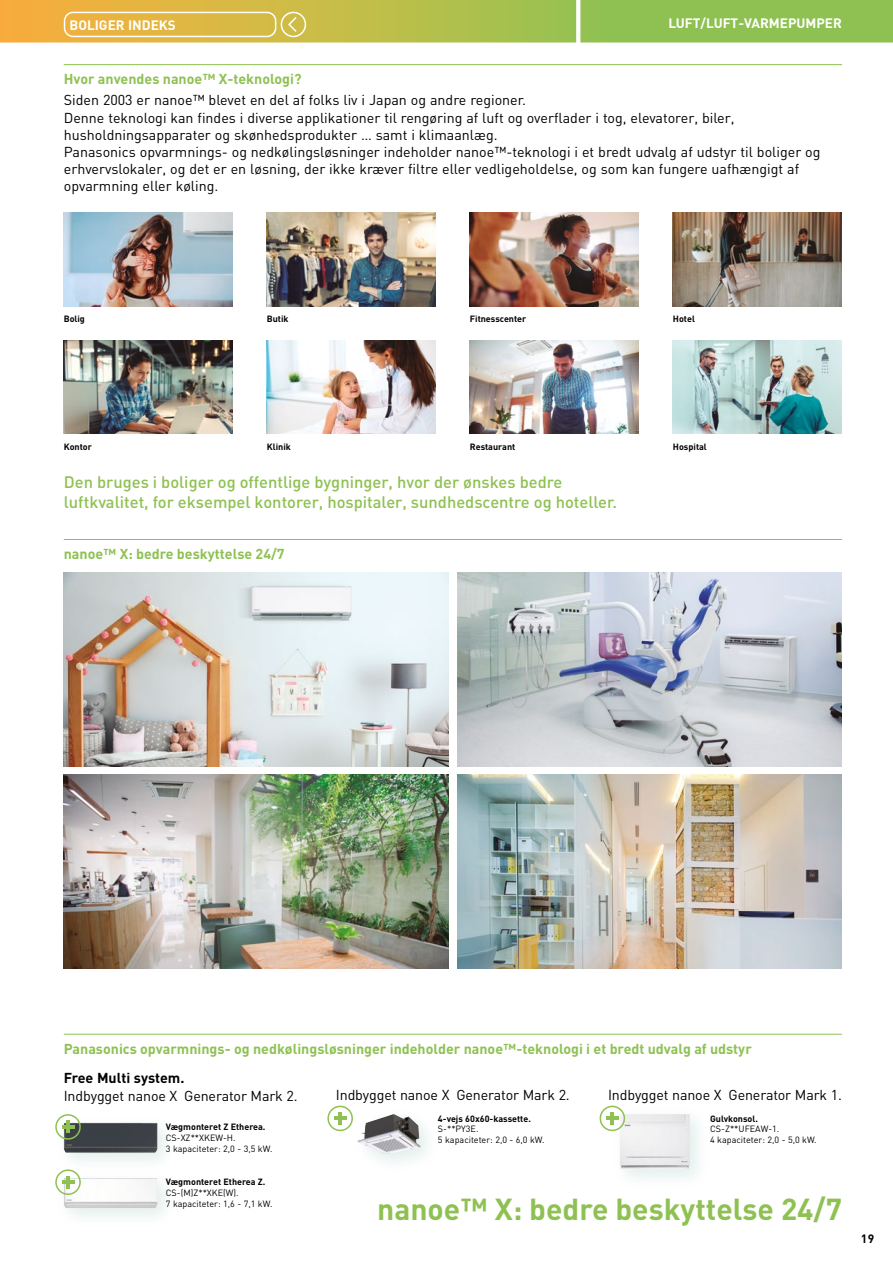
<style>
.page{position:relative;width:893px;height:1263px;background:#fff}
.page>*{position:absolute;margin:0;border:0;box-sizing:border-box;transform-origin:0 0}
._00_20_HEADLINE_20B{font:700 30px "DIN";color:#8ec152}
._00_20_TEXT_11M_RAC{font:500 16.5px/19.8px "DIN";color:#8ec152}
._01_20_TEXT_9_5R{font:14.25px/17.1px "DIN";color:#000}
._00_20_HEADLINE_9_5B{font:700 14.25px "DIN";color:#8ec152}
._01_20_TEXT_9_5B{font:700 14.25px "DIN";color:#000}
.t1{font:700 13.5px "DIN";color:#fff}
.t2{font:700 12px "DIN";color:#000}
._01_20_TEXT_6R{font:9px "DIN";color:#000}
._01_20_TEXT_6B{font:700 9px "DIN";color:#000}
</style>
<div class="page">
<hr style="left:64px;top:1034px;width:778px;height:1px;background:#8ec152">
<div style="left:612px;top:1106px;width:98px;height:83px;background:#68ad9e;opacity:.2"></div>
<img style="left:620px;top:1114px;width:70px;height:55px">
<div style="left:351px;top:1106px;width:89px;height:68px;background:#68ad9e;opacity:.2"></div>
<img style="left:357px;top:1114px;width:64px;height:40px">
<div style="left:55px;top:1169px;width:123px;height:60px;background:#68ad9e;opacity:.2"></div>
<img style="left:64px;top:1178px;width:93px;height:30px">
<div style="left:55px;top:1114px;width:123px;height:59px;background:#68ad9e;opacity:.2"></div>
<img style="left:64px;top:1122px;width:93px;height:31px">
<hr style="left:64px;top:64px;width:778px;height:1px;background:#8ec152">
<img style="left:64px;top:573px;width:385px;height:193px">
<img style="left:64px;top:775px;width:385px;height:193px">
<img style="left:457px;top:573px;width:385px;height:193px">
<img style="left:64px;top:213px;width:169px;height:93px">
<img style="left:64px;top:340px;width:169px;height:94px">
<img style="left:470px;top:213px;width:169px;height:93px">
<img style="left:470px;top:340px;width:169px;height:94px">
<img style="left:267px;top:340px;width:169px;height:94px">
<img style="left:267px;top:213px;width:169px;height:93px">
<img style="left:673px;top:213px;width:169px;height:93px">
<img style="left:673px;top:340px;width:169px;height:94px">
<hr style="left:64px;top:539px;width:778px;height:1px;background:#8ec152">
<img style="left:457px;top:775px;width:385px;height:193px">
<svg style="left:0;top:0;width:893px;height:43px;background:#b6be4e"></svg>
<div style="left:64px;top:12px;width:212px;height:25px;border:2px solid #fff;border-radius:9px"></div>
<div style="left:281px;top:12px;width:25px;height:25px;border:2px solid #fff;border-radius:50%"></div>
<div style="left:55px;top:1114px;width:26px;height:26px;border:2px solid #8ec152;border-radius:50%"></div>
<hr style="left:66px;top:1120px;width:4px;height:13px;background:#8ec152">
<svg style="left:62px;top:1125px;width:12px;height:3px"></svg>
<div style="left:55px;top:1169px;width:26px;height:26px;border:2px solid #8ec152;border-radius:50%"></div>
<hr style="left:66px;top:1176px;width:4px;height:12px;background:#8ec152">
<hr style="left:62px;top:1180px;width:12px;height:4px;background:#8ec152">
<div style="left:327px;top:1106px;width:26px;height:25px;border:2px solid #8ec152;border-radius:50%"></div>
<svg style="left:334px;top:1112px;width:13px;height:13px"></svg>
<div style="left:600px;top:1106px;width:25px;height:25px;border:2px solid #8ec152;border-radius:50%"></div>
<svg style="left:606px;top:1112px;width:13px;height:13px"></svg>
<p class="t1" style="left:70px;top:16px;width:108px">BOLIGER INDEKS</p>
<p class="t1" style="left:668px;top:15px;width:175px">LUFT/LUFT-VARMEPUMPER</p>
<p class="_00_20_HEADLINE_9_5B" style="left:64px;top:70px;width:239px">Hvor anvendes nanoe™ X-teknologi?</p>
<p class="_01_20_TEXT_9_5R" style="left:64px;top:92px;width:464px">Siden 2003 er nanoe™ blevet en del af folks liv i Japan og andre regioner.</p>
<p class="_01_20_TEXT_9_5R" style="left:64px;top:109px;width:672px">Denne teknologi kan findes i diverse applikationer til rengøring af luft og overflader i tog, elevatorer, biler, husholdningsapparater og skønhedsprodukter … samt i klimaanlæg.</p>
<p class="_01_20_TEXT_9_5R" style="left:64px;top:143px;width:758px">Panasonics opvarmnings- og nedkølingsløsninger indeholder nanoe™-teknologi i et bredt udvalg af udstyr til boliger og erhvervslokaler, og det er en løsning, der ikke kræver filtre eller vedligeholdelse, og som kan fungere uafhængigt af opvarmning eller køling.</p>
<p class="_01_20_TEXT_6B" style="left:64px;top:313px;width:23px">Bolig</p>
<p class="_01_20_TEXT_6B" style="left:267px;top:313px;width:23px">Butik</p>
<p class="_01_20_TEXT_6B" style="left:470px;top:313px;width:58px">Fitnesscenter</p>
<p class="_01_20_TEXT_6B" style="left:673px;top:313px;width:24px">Hotel</p>
<p class="_01_20_TEXT_6B" style="left:64px;top:441px;width:30px">Kontor</p>
<p class="_01_20_TEXT_6B" style="left:267px;top:441px;width:26px">Klinik</p>
<p class="_01_20_TEXT_6B" style="left:470px;top:441px;width:47px">Restaurant</p>
<p class="_01_20_TEXT_6B" style="left:673px;top:441px;width:35px">Hospital</p>
<p class="_00_20_TEXT_11M_RAC" style="left:64px;top:472px;width:555px">Den bruges i boliger og offentlige bygninger, hvor der ønskes bedre luftkvalitet, for eksempel kontorer, hospitaler, sundhedscentre og hoteller.</p>
<p class="_00_20_HEADLINE_9_5B" style="left:64px;top:544px;width:222px">nanoe™ X: bedre beskyttelse 24/7</p>
<p class="_00_20_HEADLINE_9_5B" style="left:64px;top:1039px;width:689px">Panasonics opvarmnings- og nedkølingsløsninger indeholder nanoe™-teknologi i et bredt udvalg af udstyr</p>
<p class="_01_20_TEXT_9_5B" style="left:64px;top:1069px;width:122px">Free Multi system.</p>
<p class="_01_20_TEXT_9_5R" style="left:64px;top:1086px;width:235px">Indbygget nanoe X Generator Mark 2.</p>
<p class="_01_20_TEXT_6B" style="left:166px;top:1121px;width:101px">Vægmonteret Z Etherea.</p>
<p class="_01_20_TEXT_6R" style="left:166px;top:1132px;width:71px">CS-XZ**XKEW-H.</p>
<p class="_01_20_TEXT_6R" style="left:166px;top:1143px;width:108px">3 kapaciteter: 2,0 - 3,5 kW.</p>
<p class="_01_20_TEXT_6B" style="left:166px;top:1176px;width:101px">Vægmonteret Etherea Z.</p>
<p class="_01_20_TEXT_6R" style="left:166px;top:1187px;width:74px">CS-(M)Z**XKE(W).</p>
<p class="_01_20_TEXT_6R" style="left:166px;top:1198px;width:108px">7 kapaciteter: 1,6 - 7,1 kW.</p>
<p class="_01_20_TEXT_9_5R" style="left:336px;top:1086px;width:235px">Indbygget nanoe X Generator Mark 2.</p>
<p class="_01_20_TEXT_9_5R" style="left:608px;top:1086px;width:235px">Indbygget nanoe X Generator Mark 1.</p>
<p class="_01_20_TEXT_6B" style="left:438px;top:1112px;width:94px">4-vejs 60x60-kassette.</p>
<p class="_01_20_TEXT_6R" style="left:438px;top:1123px;width:42px">S-**PY3E.</p>
<p class="_01_20_TEXT_6R" style="left:438px;top:1134px;width:108px">5 kapaciteter: 2,0 - 6,0 kW.</p>
<p class="_01_20_TEXT_6B" style="left:710px;top:1112px;width:49px">Gulvkonsol.</p>
<p class="_01_20_TEXT_6R" style="left:710px;top:1123px;width:71px">CS-Z**UFEAW-1.</p>
<p class="_01_20_TEXT_6R" style="left:710px;top:1134px;width:108px">4 kapaciteter: 2,0 - 5,0 kW.</p>
<p class="_00_20_HEADLINE_20B" style="left:377px;top:1190px;width:466px">nanoe™ X: bedre beskyttelse 24/7</p>
<p class="t2" style="left:861px;top:1231px;width:15px">19</p>
</div>
